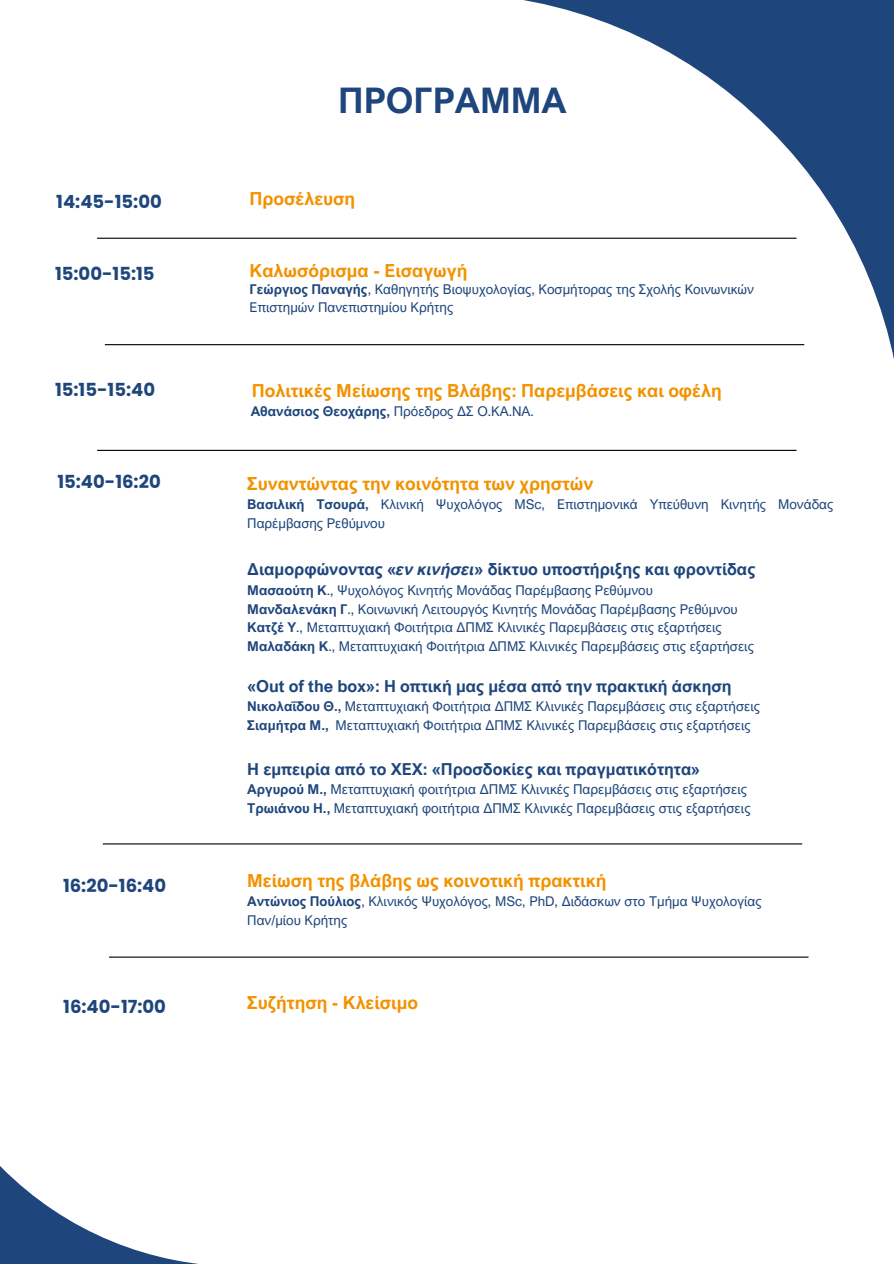
<style>
.page{position:relative;width:894px;height:1264px;background:#fff}
.page>*{position:absolute;margin:0;border:0;box-sizing:border-box;transform-origin:0 0}
.t1{font:700 35.25px "Arial Nova";color:#1e467c}
.t2{font:700 18px "Arial Nova";color:#f29201}
.t3{font:700 18px "Poppins";color:#1e467c}
.t4{font:700 16.65px "Arial Nova";color:#1e467c}
.t5{font:700 16.5px "Arial Nova";color:#1e467c}
.t6{font:13.65px "Arial Nova";color:#1e467c}
.t7{font:13.5px/18.8px "Arial Nova";color:#1e467c}
.t8{font:700 13.5px "Arial Nova";color:#1e467c}
.s1{font-weight:700}
.s2{font-weight:400}
.s3{font-style:italic}
</style>
<div class="page">
<svg style="left:0;top:957px;width:241px;height:306px"></svg>
<hr style="left:97px;top:238px;width:699px;height:1px;background:#000">
<hr style="left:105px;top:344px;width:699px;height:1px;background:#000">
<hr style="left:97px;top:450px;width:699px;height:1px;background:#000">
<hr style="left:103px;top:843px;width:699px;height:1px;background:#000">
<hr style="left:109px;top:956px;width:699px;height:1px;background:#000">
<svg style="left:442px;top:0;width:451px;height:451px"></svg>
<h3 class="t1" style="left:338px;top:78px;width:230px">ΠΡΟΓΡΑΜΜΑ</h3>
<h1 class="t3" style="left:56px;top:189px;width:107px">14:45-15:00</h1>
<h2 class="t2" style="left:249px;top:187px;width:107px">Προσέλευση</h2>
<h3 class="t3" style="left:55px;top:261px;width:101px">15:00-15:15</h3>
<h2 class="t2" style="left:249px;top:259px;width:219px">Καλωσόρισμα - Εισαγωγή</h2>
<h2 class="t7" style="left:249px;top:280px;width:505px;line-height:18px"><span class="s1">Γεώργιος Παναγής</span>, Καθηγητής Βιοψυχολογίας, Κοσμήτορας της Σχολής Κοινωνικών<br>Επιστημών Πανεπιστημίου Κρήτης</h2>
<h2 class="t3" style="left:55px;top:377px;width:101px">15:15-15:40</h2>
<p class="t2" style="left:252px;top:379px;width:471px">Πολιτικές Μείωσης της Βλάβης: Παρεμβάσεις και οφέλη</p>
<p class="t8" style="left:250px;top:403px;width:285px">Αθανάσιος Θεοχάρης, <span class="s2">Πρόεδρος ΔΣ Ο.ΚΑ.ΝΑ.</span></p>
<h3 class="t3" style="left:57px;top:469px;width:105px">15:40-16:20</h3>
<h4 class="t2" style="left:247px;top:472px;width:347px">Συναντώντας την κοινότητα των χρηστών</h4>
<p class="t7" style="left:247px;top:495px;width:587px"><span class="s1">Βασιλική Τσουρά,</span> Κλινική Ψυχολόγος MSc, Επιστημονικά Υπεύθυνη Κινητής Μονάδας<br>Παρέμβασης Ρεθύμνου</p>
<p class="t4" style="left:247px;top:559px;width:509px">Διαμορφώνοντας «<span class="s3">εν κινήσει</span>» δίκτυο υποστήριξης και φροντίδας</p>
<p class="t7" style="left:247px;top:580px;width:407px"><span class="s1">Μασαούτη Κ</span>., Ψυχολόγος Κινητής Μονάδας Παρέμβασης Ρεθύμνου</p>
<p class="t7" style="left:247px;top:599px;width:492px"><span class="s1">Μανδαλενάκη Γ</span>., Κοινωνική Λειτουργός Κινητής Μονάδας Παρέμβασης Ρεθύμνου</p>
<p class="t7" style="left:247px;top:618px;width:476px"><span class="s1">Κατζέ Υ</span>., Μεταπτυχιακή Φοιτήτρια ΔΠΜΣ Κλινικές Παρεμβάσεις στις εξαρτήσεις</p>
<p class="t7" style="left:247px;top:636px;width:508px"><span class="s1">Μαλαδάκη Κ</span>., Μεταπτυχιακή Φοιτήτρια ΔΠΜΣ Κλινικές Παρεμβάσεις στις εξαρτήσεις</p>
<p class="t5" style="left:247px;top:675px;width:486px">«Out of the box»: Η οπτική μας μέσα από την πρακτική άσκηση</p>
<p class="t7" style="left:247px;top:696px;width:514px"><span class="s1">Νικολαΐδου Θ.,</span> Μεταπτυχιακή Φοιτήτρια ΔΠΜΣ Κλινικές Παρεμβάσεις στις εξαρτήσεις</p>
<p class="t7" style="left:247px;top:715px;width:505px"><span class="s1">Σιαμήτρα Μ.,</span> Μεταπτυχιακή Φοιτήτρια ΔΠΜΣ Κλινικές Παρεμβάσεις στις εξαρτήσεις</p>
<p class="t5" style="left:247px;top:758px;width:454px">Η εμπειρία από το ΧΕΧ: «Προσδοκίες και πραγματικότητα»</p>
<p class="t6" style="left:247px;top:781px;width:501px"><span class="s1">Αργυρού Μ.,</span> Μεταπτυχιακή φοιτήτρια ΔΠΜΣ Κλινικές Παρεμβάσεις στις εξαρτήσεις</p>
<p class="t6" style="left:247px;top:799px;width:504px"><span class="s1">Τρωιάνου Η.,</span> Μεταπτυχιακή φοιτήτρια ΔΠΜΣ Κλινικές Παρεμβάσεις στις εξαρτήσεις</p>
<p class="t3" style="left:63px;top:873px;width:105px">16:20-16:40</p>
<p class="t2" style="left:247px;top:869px;width:360px">Μείωση της βλάβης ως κοινοτική πρακτική</p>
<p class="t7" style="left:247px;top:891px;width:515px"><span class="s1">Αντώνιος Πούλιος</span>, Κλινικός Ψυχολόγος, MSc, PhD, Διδάσκων στο Τμήμα Ψυχολογίας</p>
<p class="t7" style="left:247px;top:910px;width:102px">Παν/μίου Κρήτης</p>
<h2 class="t3" style="left:63px;top:994px;width:104px">16:40-17:00</h2>
<p class="t2" style="left:247px;top:991px;width:172px">Συζήτηση - Κλείσιμο</p>
</div>
